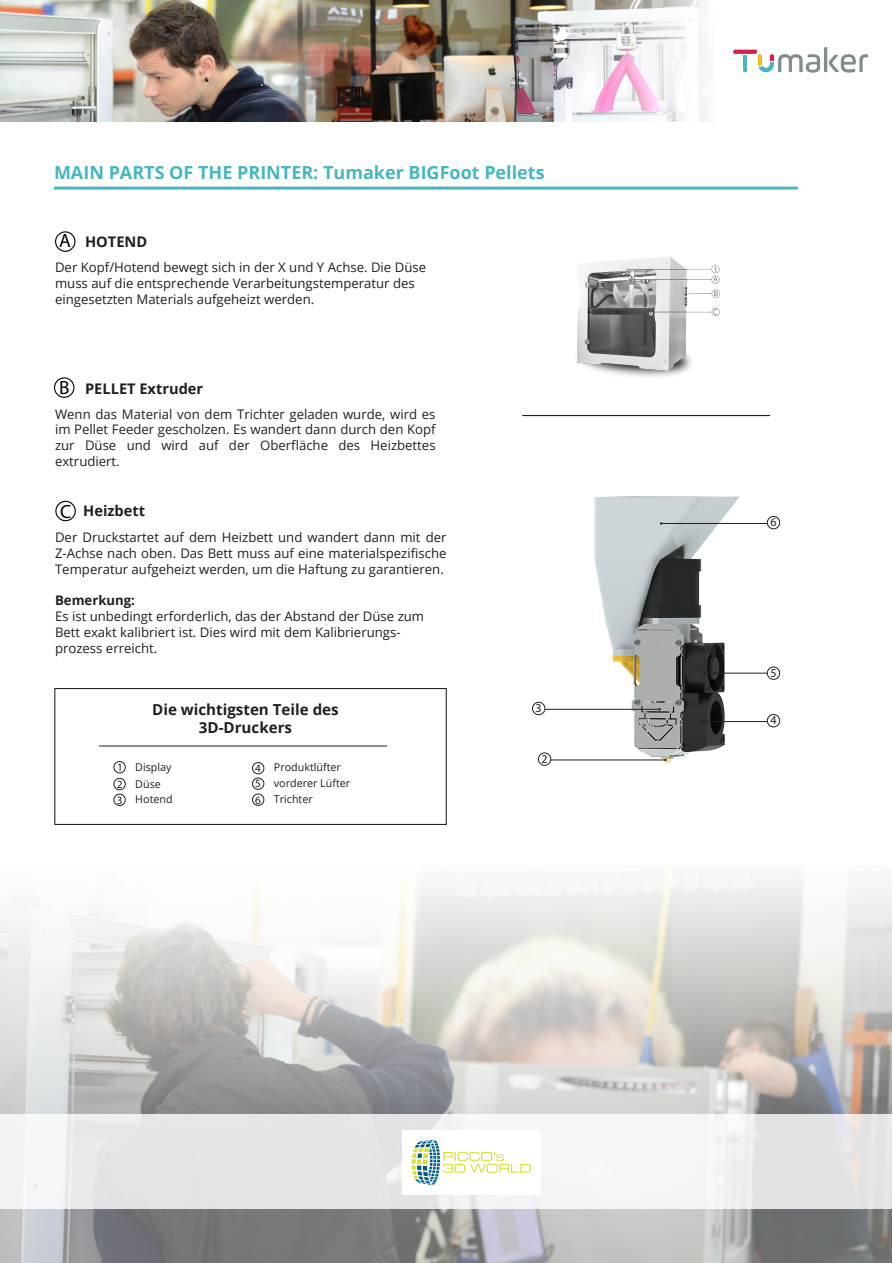
<style>
.page{position:relative;width:893px;height:1263px;background:#fff}
.page>*{position:absolute;margin:0;border:0;box-sizing:border-box;transform-origin:0 0}
.t1{font:19.2px "Myriad Pro";color:#000}
.t2{font:700 18px "Open Sans";color:#46b6c1}
.t3{font:700 15.15px/18.1px "Open Sans";color:#231f20;text-align:center}
.t4{font:700 14.7px "Open Sans";color:#231f20}
.t5{font:700 14.55px "Open Sans";color:#231f20}
.t6{font:13.2px/15.8px "Open Sans";color:#231f20}
.t7{font:12px "Myriad Pro";color:#231f20}
.t8{font:11.25px "Myriad Pro";color:#231f20}
.t9{font:10.8px "Open Sans";color:#231f20}
.s1{font-weight:700}
</style>
<div class="page">
<img style="left:0;top:873px;width:892px;height:390px">
<div style="left:0;top:1114px;width:893px;height:94px;background:linear-gradient(to right,#eaeaeb,#ecedec)"></div>
<div style="left:54px;top:187px;width:744px;height:3px;border:2px solid #46b6c1"></div>
<div style="left:55px;top:231px;width:21px;height:21px;border:1px solid #000;border-radius:50%"></div>
<div style="left:54px;top:377px;width:20px;height:21px;border:1px solid #000;border-radius:50%"></div>
<div style="left:55px;top:501px;width:21px;height:20px;border:1px solid #000;border-radius:50%"></div>
<div style="left:54px;top:688px;width:393px;height:137px;border:1px solid #231f20"></div>
<div style="left:114px;top:761px;width:12px;height:12px;border:1px solid #231f20;border-radius:50%"></div>
<div style="left:114px;top:778px;width:12px;height:12px;border:1px solid #231f20;border-radius:50%"></div>
<div style="left:114px;top:794px;width:12px;height:12px;border:1px solid #231f20;border-radius:50%"></div>
<div style="left:252px;top:762px;width:12px;height:12px;border:1px solid #231f20;border-radius:50%"></div>
<div style="left:252px;top:778px;width:12px;height:12px;border:1px solid #231f20;border-radius:50%"></div>
<div style="left:252px;top:794px;width:12px;height:12px;border:1px solid #231f20;border-radius:50%"></div>
<hr style="left:99px;top:745px;width:288px;height:1px;background:#231f20">
<img style="left:577px;top:257px;width:143px;height:120px">
<img style="left:595px;top:497px;width:145px;height:265px">
<hr style="left:662px;top:523px;width:105px;height:1px;background:#231f20">
<hr style="left:703px;top:721px;width:64px;height:1px;background:#231f20">
<hr style="left:705px;top:673px;width:62px;height:1px;background:#231f20">
<hr style="left:551px;top:760px;width:114px;height:1px;background:#231f20">
<div style="left:767px;top:516px;width:13px;height:13px;border:1px solid #231f20;border-radius:50%"></div>
<div style="left:767px;top:714px;width:13px;height:13px;border:1px solid #231f20;border-radius:50%"></div>
<div style="left:767px;top:667px;width:13px;height:12px;border:1px solid #231f20;border-radius:50%"></div>
<div style="left:538px;top:753px;width:13px;height:12px;border:1px solid #231f20;border-radius:50%"></div>
<hr style="left:522px;top:415px;width:248px;height:1px;background:#231f20">
<img style="left:334px;top:0;width:400px;height:122px">
<img style="left:0;top:0;width:334px;height:122px">
<img style="left:734px;top:48px;width:133px;height:25px">
<hr style="left:545px;top:709px;width:114px;height:1px;background:#231f20">
<div style="left:532px;top:702px;width:13px;height:13px;border:1px solid #231f20;border-radius:50%"></div>
<img style="left:403px;top:1130px;width:137px;height:65px">
<p class="t2" style="left:54px;top:160px;width:492px">MAIN PARTS OF THE PRINTER: Tumaker BIGFoot Pellets</p>
<p class="t1" style="left:59px;top:229px;width:13px">A</p>
<p class="t5" style="left:85px;top:231px;width:64px">HOTEND</p>
<p class="t6" style="left:55px;top:259px;width:373px">Der Kopf/Hotend bewegt sich in der X und Y Achse. Die Düse muss auf die entsprechende Verarbeitungstemperatur des eingesetzten Materials aufgeheizt werden.</p>
<p class="t1" style="left:59px;top:376px;width:12px">B</p>
<p class="t4" style="left:85px;top:378px;width:120px">PELLET Extruder</p>
<p class="t6" style="left:55px;top:406px;width:382px;text-align:justify">Wenn das Material von dem Trichter geladen wurde, wird es im Pellet Feeder gescholzen. Es wandert dann durch den Kopf zur Düse und wird auf der Oberfläche des Heizbettes extrudiert.</p>
<p class="t4" style="left:83px;top:500px;width:64px">Heizbett</p>
<p class="t6" style="left:55px;top:529px;width:393px;text-align:justify">Der Druckstartet auf dem Heizbett und wandert dann mit der Z-Achse nach oben. Das Bett muss auf eine materialspezifische Temperatur aufgeheizt werden, um die Haftung zu garantieren.</p>
<p class="t6" style="left:55px;top:592px;width:371px"><span class="s1">Bemerkung:<br></span>Es ist unbedingt erforderlich, das der Abstand der Düse zum Bett exakt kalibriert ist. Dies wird mit dem Kalibrierungs&shy;prozess erreicht.</p>
<p class="t1" style="left:60px;top:499px;width:13px">C</p>
<p class="t8" style="left:117px;top:760px;width:7px">1</p>
<p class="t8" style="left:117px;top:777px;width:7px">2</p>
<p class="t8" style="left:117px;top:793px;width:7px">3</p>
<p class="t3" style="left:152px;top:699px;width:188px">Die wichtigsten Teile des<br>3D-Druckers</p>
<p class="t9" style="left:135px;top:760px;width:38px">Display</p>
<p class="t9" style="left:135px;top:777px;width:27px">Düse</p>
<p class="t9" style="left:135px;top:792px;width:39px">Hotend</p>
<p class="t8" style="left:255px;top:761px;width:7px">4</p>
<p class="t8" style="left:255px;top:777px;width:7px">5</p>
<p class="t8" style="left:255px;top:793px;width:7px">6</p>
<p class="t9" style="left:274px;top:759px;width:69px">Produktlüfter</p>
<p class="t9" style="left:274px;top:776px;width:78px">vorderer Lüfter</p>
<p class="t9" style="left:274px;top:791px;width:40px">Trichter</p>
<p class="t7" style="left:536px;top:701px;width:8px">3</p>
<p class="t7" style="left:541px;top:751px;width:8px">2</p>
<p class="t7" style="left:770px;top:515px;width:8px">6</p>
<p class="t7" style="left:770px;top:665px;width:8px">5</p>
<p class="t7" style="left:770px;top:713px;width:8px">4</p>
</div>
